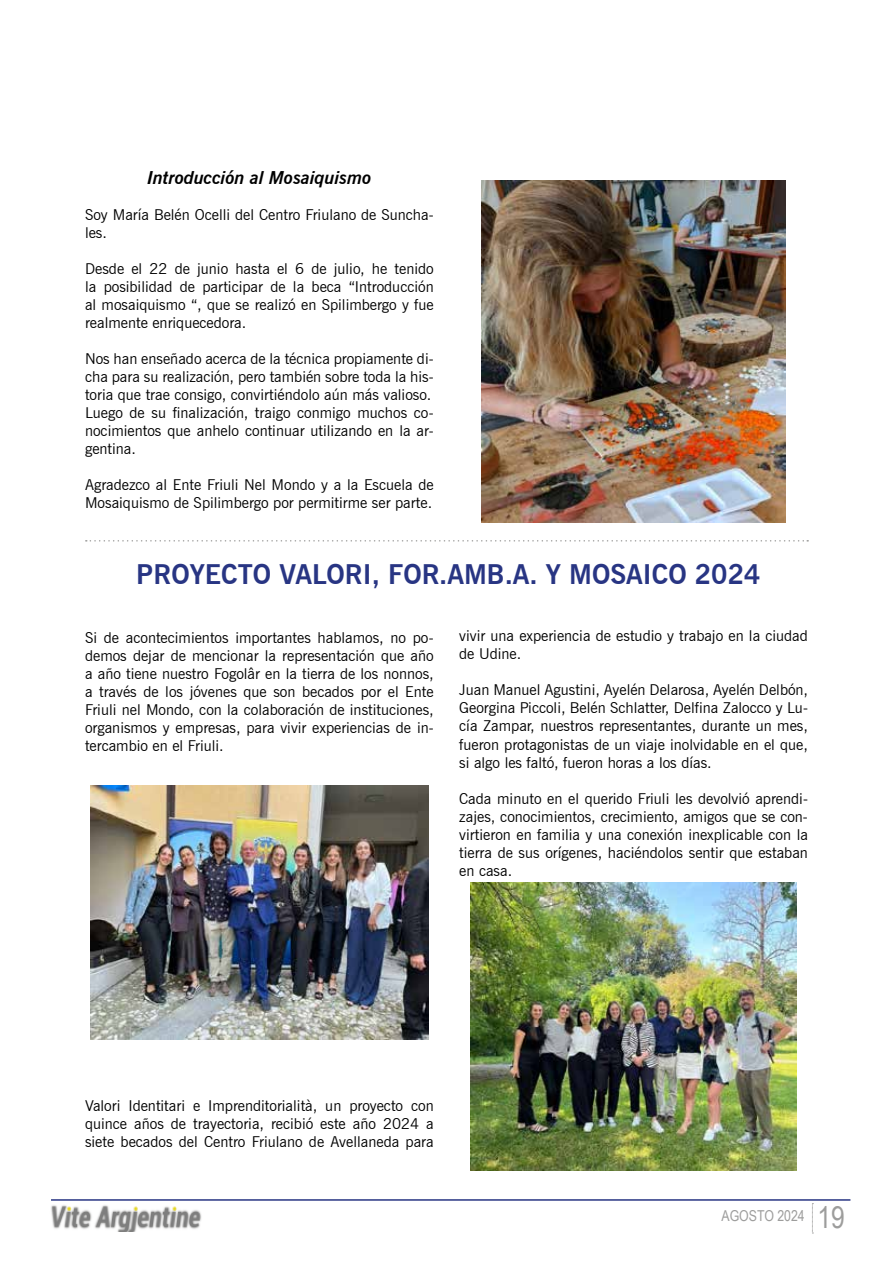
<style>
.page{position:relative;width:893px;height:1263px;background:#fff}
.page>*{position:absolute;margin:0;border:0;box-sizing:border-box;transform-origin:0 0}
.t1{font:700 27px "News Gothic BT";color:#283583}
.t2{font:italic 700 18px "News Gothic BT";color:#000}
.t3{font:15px/18px "News Gothic BT";color:#000;text-align:justify}
.t4{font:15px "Arial Narrow";color:#9d9d9c}
.s1{font-size:30px}
</style>
<div class="page">
<hr style="left:51px;top:1199px;width:799px;height:2px;background:#283583">
<svg style="left:812px;top:1203px;width:1px;height:31px"></svg>
<img style="left:51px;top:1205px;width:151px;height:27px">
<img style="left:482px;top:180px;width:304px;height:342px">
<svg style="left:86px;top:540px;width:722px;height:2px"></svg>
<img style="left:90px;top:785px;width:339px;height:255px">
<img style="left:470px;top:882px;width:327px;height:288px">
<p class="t2" style="left:147px;top:166px;width:225px">Introducción al Mosaiquismo</p>
<p class="t3" style="left:85px;top:205px;width:350px">Soy María Belén Ocelli del Centro Friulano de Suncha&shy;les.</p>
<p class="t3" style="left:85px;top:259px;width:350px">Desde el 22 de junio hasta el 6 de julio, he tenido la posibilidad de participar de la beca “Introducción al mosaiquismo “, que se realizó en Spilimbergo y fue realmente enriquecedora.</p>
<p class="t3" style="left:85px;top:349px;width:350px;text-align:left">Nos han enseñado acerca de la técnica propiamente di&shy;cha para su realización, pero también sobre toda la his&shy;toria que trae consigo, convirtiéndolo aún más valioso.<br>Luego de su finalización, traigo conmigo muchos co&shy;nocimientos que anhelo continuar utilizando en la ar&shy;gentina.</p>
<p class="t3" style="left:85px;top:475px;width:350px">Agradezco al Ente Friuli Nel Mondo y a la Escuela de<br>Mosaiquismo de Spilimbergo por permitirme ser parte.</p>
<h1 class="t1" style="left:136px;top:558px;width:626px">PROYECTO VALORI, FOR.AMB.A. Y MOSAICO 2024</h1>
<p class="t3" style="left:85px;top:628px;width:350px">Si de acontecimientos importantes hablamos, no po&shy;demos dejar de mencionar la representación que año a año tiene nuestro Fogolâr en la tierra de los nonnos, a través de los jóvenes que son becados por el Ente Friuli nel Mondo, con la colaboración de instituciones, organismos y empresas, para vivir experiencias de in&shy;tercambio en el Friuli.</p>
<p class="t3" style="left:459px;top:627px;width:350px">vivir una experiencia de estudio y trabajo en la ciudad de Udine.</p>
<p class="t3" style="left:459px;top:681px;width:350px">Juan Manuel Agustini, Ayelén Delarosa, Ayelén Delbón, Georgina Piccoli, Belén Schlatter, Delfina Zalocco y Lu&shy;cía Zampar, nuestros representantes, durante un mes, fueron protagonistas de un viaje inolvidable en el que, si algo les faltó, fueron horas a los días.</p>
<p class="t3" style="left:459px;top:789px;width:350px">Cada minuto en el querido Friuli les devolvió aprendi&shy;zajes, conocimientos, crecimiento, amigos que se con&shy;virtieron en familia y una conexión inexplicable con la tierra de sus orígenes, haciéndolos sentir que estaban en casa.</p>
<p class="t3" style="left:85px;top:1096px;width:350px">Valori Identitari e Imprenditorialità, un proyecto con quince años de trayectoria, recibió este año 2024 a siete becados del Centro Friulano de Avellaneda para</p>
<p class="t4" style="left:721px;top:1205px;width:125px">AGOSTO 2024 <span class="s1">19</span></p>
</div>
